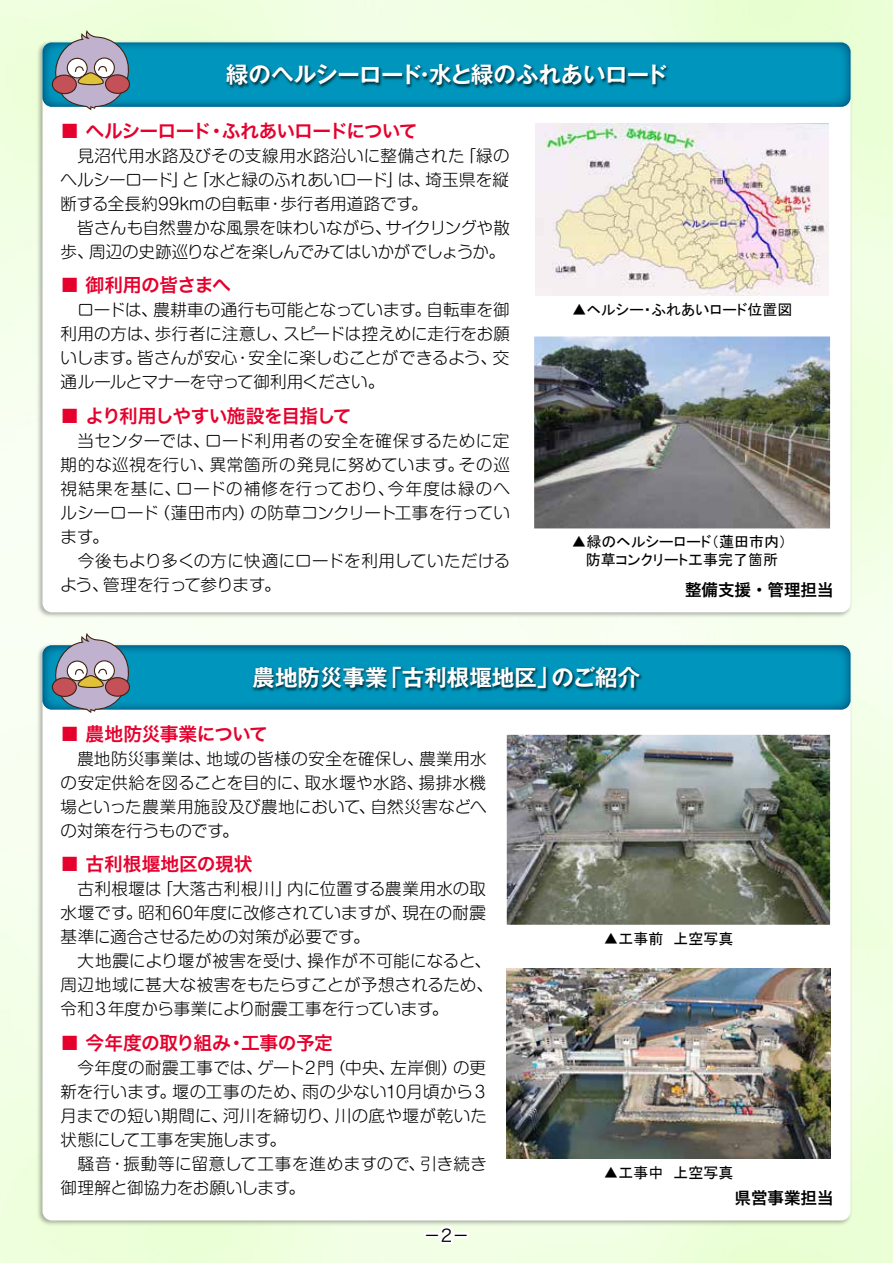
<style>
.page{position:relative;width:893px;height:1263px;background:#fff}
.page>*{position:absolute;margin:0;border:0;box-sizing:border-box;transform-origin:0 0}
.t1{font:700 22.5px "Gothic MB101 Pro De";color:#fff}
.t2{font:18.75px "Hira Kaku Pro W6";letter-spacing:-.055em;color:#e6002d}
.t3{font:18.75px "Hira Kaku Pro W6";letter-spacing:-.03em;color:#e6002d}
.t4{font:18.75px "Hira Kaku Pro W6";letter-spacing:-.01em;color:#e6002d}
.t5{font:17.4px "Hira Kaku Pro W3";color:#000}
.t6{font:300 16.5px/24px "Shin M Go Pro";letter-spacing:.01em;color:#000}
.t7{font:16.5px "Hira Kaku Pro W6";color:#000}
.t8{font:15px/18px "MS P Gothic";color:#000;text-align:center}
</style>
<div class="page">
<img style="left:35px;top:39px;width:819px;height:581px">
<div style="left:43px;top:43px;width:807px;height:569px;background:#fff;border-radius:9px"></div>
<svg style="left:43px;top:43px;width:807px;height:64px;background:#008eb5"></svg>
<img style="left:223px;top:61px;width:449px;height:32px">
<svg style="left:52px;top:30px;width:80px;height:80px;background:#a2a6ae"></svg>
<img style="left:35px;top:641px;width:819px;height:587px">
<div style="left:43px;top:645px;width:807px;height:575px;background:#fff;border-radius:9px"></div>
<svg style="left:43px;top:645px;width:807px;height:64px;background:#008eb5"></svg>
<img style="left:250px;top:664px;width:396px;height:32px">
<svg style="left:52px;top:633px;width:80px;height:80px"></svg>
<svg style="left:436px;top:1223px;width:21px;height:24px"></svg>
<img style="left:534px;top:336px;width:296px;height:192px">
<img style="left:507px;top:735px;width:323px;height:190px">
<img style="left:507px;top:968px;width:323px;height:190px">
<img style="left:535px;top:124px;width:294px;height:172px">
<h1 class="t1" style="left:226px;top:56px;width:443px">緑のヘルシーロード・水と緑のふれあいロード</h1>
<p class="t2" style="left:61px;top:114px;width:358px">■ ヘルシーロード・ふれあいロードについて</p>
<p class="t6" style="left:61px;top:142px;width:451px">　見沼代用水路及びその支線用水路沿いに整備された「緑のヘルシーロード」と「水と緑のふれあいロード」は、埼玉県を縦断する全長約99kmの自転車・歩行者用道路です。<br>　皆さんも自然豊かな風景を味わいながら、サイクリングや散歩、周辺の史跡巡りなどを楽しんでみてはいかがでしょうか。</p>
<p class="t3" style="left:61px;top:268px;width:172px">■ 御利用の皆さまへ</p>
<p class="t6" style="left:61px;top:296px;width:451px;text-align:justify">　ロードは、農耕車の通行も可能となっています。自転車を御利用の方は、歩行者に注意し、スピードは控えめに走行をお願いします。皆さんが安心・安全に楽しむことができるよう、交通ルールとマナーを守って御利用ください。</p>
<p class="t2" style="left:61px;top:399px;width:292px">■ より利用しやすい施設を目指して</p>
<p class="t6" style="left:61px;top:427px;width:451px;text-indent:17px">当センターでは、ロード利用者の安全を確保するために定期的な巡視を行い、異常箇所の発見に努めています。その巡視結果を基に、ロードの補修を行っており、今年度は緑のヘルシーロード（蓮田市内）の防草コンクリート工事を行っています。<br>　今後もより多くの方に快適にロードを利用していただけるよう、管理を行って参ります。</p>
<p class="t8" style="left:572px;top:300px;width:222px">▲ヘルシー・ふれあいロード位置図</p>
<p class="t8" style="left:571px;top:532px;width:217px">▲緑のヘルシーロード（蓮田市内）防草コンクリート工事完了箇所</p>
<p class="t7" style="left:685px;top:575px;width:150px">整備支援・管理担当</p>
<h1 class="t1" style="left:253px;top:659px;width:389px">農地防災事業「古利根堰地区」のご紹介</h1>
<p class="t3" style="left:61px;top:717px;width:209px">■ 農地防災事業について</p>
<p class="t6" style="left:61px;top:744px;width:428px;text-align:justify">　農地防災事業は、地域の皆様の安全を確保し、農業用水の安定供給を図ることを目的に、取水堰や水路、揚排水機場といった農業用施設及び農地において、自然災害などへの対策を行うものです。</p>
<p class="t4" style="left:61px;top:847px;width:193px">■ 古利根堰地区の現状</p>
<p class="t6" style="left:61px;top:875px;width:434px">　古利根堰は「大落古利根川」内に位置する農業用水の取水堰です。昭和60年度に改修されていますが、現在の耐震基準に適合させるための対策が必要です。<br>　大地震により堰が被害を受け、操作が不可能になると、周辺地域に甚大な被害をもたらすことが予想されるため、令和３年度から事業により耐震工事を行っています。</p>
<p class="t3" style="left:61px;top:1026px;width:274px">■ 今年度の取り組み・工事の予定</p>
<p class="t6" style="left:61px;top:1053px;width:429px">　今年度の耐震工事では、ゲート２門（中央、左岸側）の更新を行います。堰の工事のため、雨の少ない10月頃から３月までの短い期間に、河川を締切り、川の底や堰が乾いた状態にして工事を実施します。<br>　騒音・振動等に留意して工事を進めますので、引き続き御理解と御協力をお願いします。</p>
<p class="t8" style="left:603px;top:930px;width:131px">▲工事前　上空写真</p>
<p class="t8" style="left:603px;top:1164px;width:131px">▲工事中　上空写真</p>
<p class="t7" style="left:735px;top:1183px;width:100px">県営事業担当</p>
<p class="t5" style="left:423px;top:1220px;width:48px">－2－</p>
</div>
